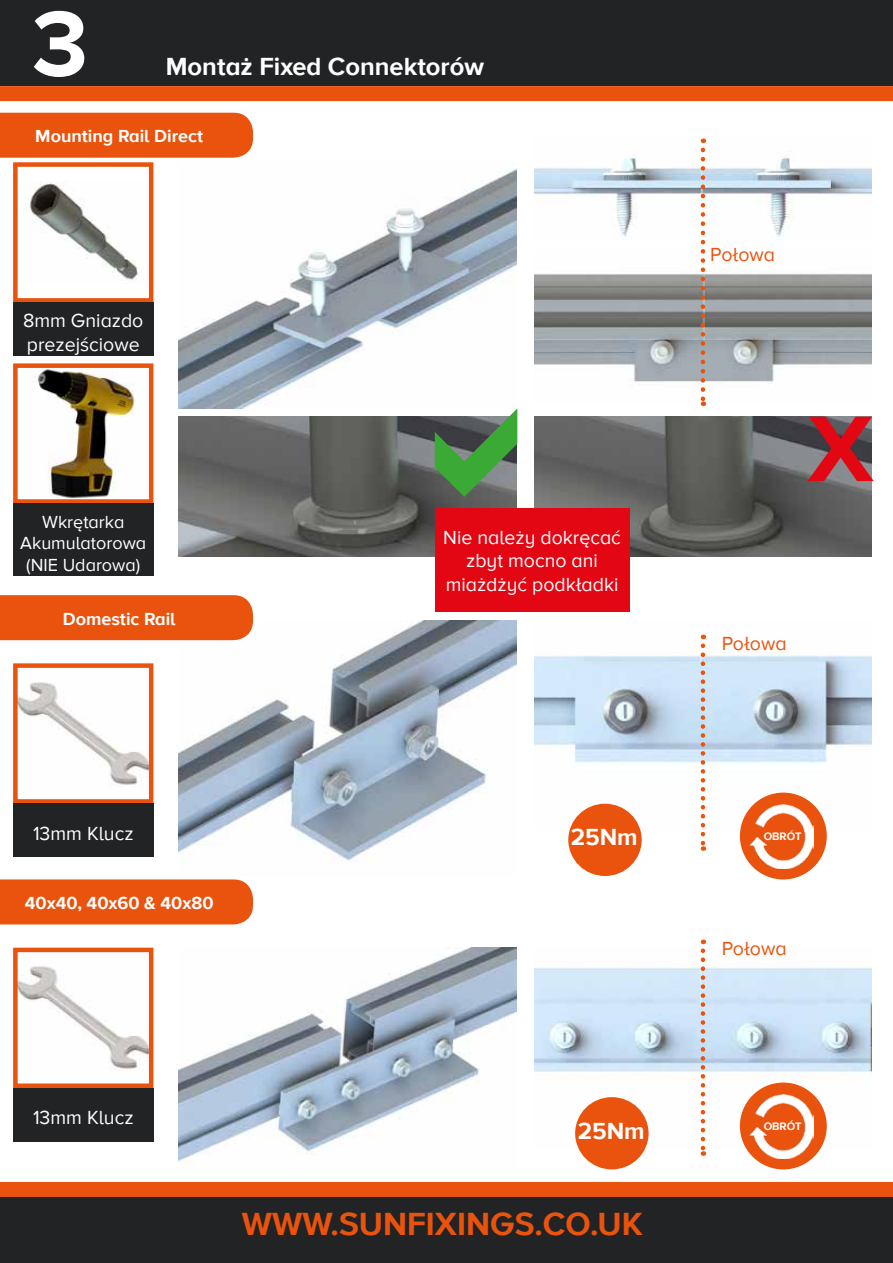
<style>
.page{position:relative;width:893px;height:1263px;background:#fff}
.page>*{position:absolute;margin:0;border:0;box-sizing:border-box;transform-origin:0 0}
.t1{font:700 96px "Proxima Nova A";color:#fff}
.t2{font:700 33px "Proxima Nova A";color:#e9530e}
.t3{font:700 25.5px "Proxima Nova A";color:#fff}
.t4{font:700 24px "Proxima Nova A";color:#fff}
.t5{font:19.5px/23.4px "Proxima Nova A";color:#fff}
.t6{font:19.5px "Proxima Nova A";color:#e9530e}
.t7{font:700 18px "Proxima Nova A";color:#fff}
.t8{font:18px/21.6px "Proxima Nova A";color:#fff;text-align:center}
.t9{font:700 11.1px "Proxima Nova A";color:#fff}
</style>
<div class="page">
<div style="left:0;top:0;width:893px;height:86px;background:#222324"></div>
<div style="left:0;top:1195px;width:893px;height:68px;background:#222324"></div>
<div style="left:0;top:1182px;width:893px;height:15px;background:#e9530e"></div>
<div style="left:0;top:86px;width:893px;height:15px;background:#e9530e"></div>
<img style="left:179px;top:169px;width:337px;height:239px">
<img style="left:534px;top:251px;width:338px;height:153px">
<img style="left:179px;top:620px;width:337px;height:242px">
<img style="left:179px;top:948px;width:337px;height:214px">
<img style="left:534px;top:634px;width:338px;height:195px">
<img style="left:534px;top:948px;width:338px;height:200px">
<img style="left:26px;top:182px;width:113px;height:99px">
<div style="left:13px;top:162px;width:140px;height:141px;border:4px solid #e9530e"></div>
<img style="left:37px;top:368px;width:98px;height:131px">
<div style="left:13px;top:363px;width:140px;height:141px;border:4px solid #e9530e"></div>
<img style="left:18px;top:682px;width:130px;height:105px">
<div style="left:13px;top:663px;width:140px;height:141px;border:4px solid #e9530e"></div>
<img style="left:18px;top:966px;width:130px;height:105px">
<div style="left:13px;top:948px;width:140px;height:140px;border:4px solid #e9530e"></div>
<div style="left:13px;top:303px;width:140px;height:53px;background:#222324"></div>
<div style="left:13px;top:504px;width:140px;height:72px;background:#222324"></div>
<div style="left:13px;top:804px;width:140px;height:53px;background:#222324"></div>
<div style="left:13px;top:1088px;width:140px;height:53px;background:#222324"></div>
<div style="left:568px;top:804px;width:74px;height:72px;background:#e9530e;border-radius:50%"></div>
<div style="left:575px;top:1097px;width:74px;height:72px;background:#e9530e;border-radius:50%"></div>
<div style="left:0;top:113px;width:253px;height:45px;background:#e9530e"></div>
<div style="left:0;top:595px;width:253px;height:45px;background:#e9530e"></div>
<div style="left:0;top:879px;width:253px;height:45px;background:#e9530e"></div>
<img style="left:534px;top:138px;width:338px;height:99px">
<svg style="left:701px;top:150px;width:4px;height:256px"></svg>
<svg style="left:701px;top:646px;width:4px;height:205px"></svg>
<svg style="left:701px;top:951px;width:4px;height:205px"></svg>
<img style="left:179px;top:417px;width:337px;height:140px">
<img style="left:534px;top:417px;width:338px;height:140px">
<svg style="left:435px;top:409px;width:82px;height:88px;background:#5c895c"></svg>
<svg style="left:808px;top:417px;width:66px;height:64px;background:#a23d46"></svg>
<div style="left:435px;top:508px;width:194px;height:103px;background:#e30613"></div>
<div style="left:740px;top:793px;width:87px;height:86px;background:#e9530e;border-radius:50%"></div>
<img style="left:750px;top:804px;width:63px;height:64px">
<div style="left:740px;top:1082px;width:87px;height:87px;background:#e9530e;border-radius:50%"></div>
<img style="left:750px;top:1094px;width:63px;height:64px">
<h1 class="t1" style="left:32px;top:-11px;width:58px">3</h1>
<h3 class="t3" style="left:166px;top:52px;width:320px">Montaż Fixed Connektorów</h3>
<p class="t7" style="left:35px;top:126px;width:169px">Mounting Rail Direct</p>
<p class="t5" style="left:23px;top:310px;width:122px">8mm Gniazdo prezejściowe</p>
<p class="t8" style="left:20px;top:511px;width:128px">Wkrętarka<br>Akumulatorowa (NIE Udarowa)</p>
<p class="t7" style="left:63px;top:608px;width:114px">Domestic Rail</p>
<p class="t5" style="left:443px;top:526px;width:179px;text-align:center">Nie należy dokręcać zbyt mocno ani miażdżyć podkładki</p>
<p class="t6" style="left:710px;top:244px;width:66px">Połowa</p>
<p class="t6" style="left:722px;top:632px;width:66px">Połowa</p>
<p class="t5" style="left:33px;top:822px;width:102px">13mm Klucz</p>
<p class="t7" style="left:25px;top:893px;width:190px">40x40, 40x60 &amp; 40x80</p>
<p class="t4" style="left:571px;top:823px;width:68px">25Nm</p>
<p class="t5" style="left:33px;top:1107px;width:102px">13mm Klucz</p>
<p class="t4" style="left:578px;top:1117px;width:68px">25Nm</p>
<h2 class="t2" style="left:242px;top:1205px;width:402px">WWW.SUNFIXINGS.CO.UK</h2>
<p class="t9" style="left:764px;top:830px;width:39px">OBRÓT</p>
<p class="t6" style="left:722px;top:937px;width:66px">Połowa</p>
<p class="t9" style="left:764px;top:1120px;width:39px">OBRÓT</p>
</div>
